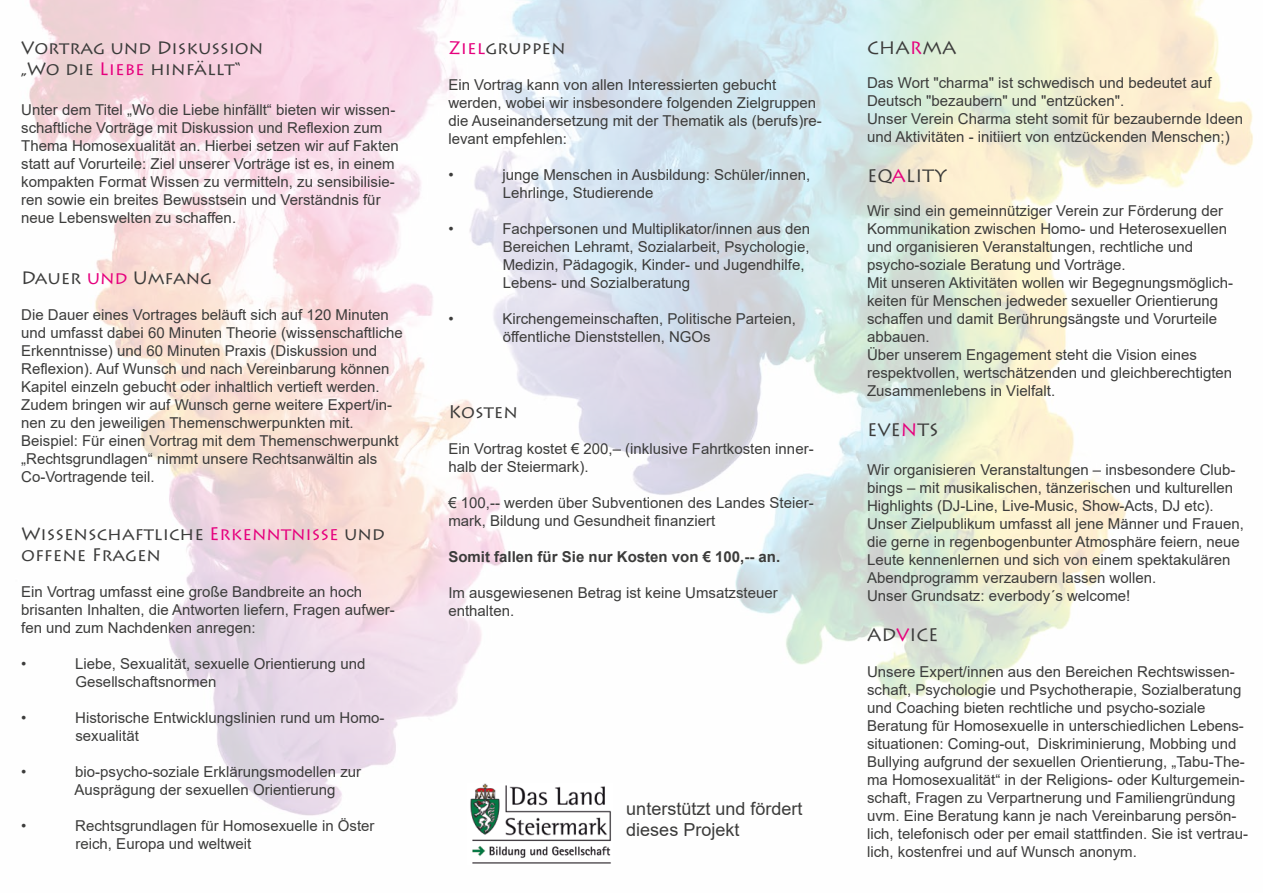
<style>
.page{position:relative;width:1263px;height:893px;background:#fff}
.page>*{position:absolute;margin:0;border:0;box-sizing:border-box;transform-origin:0 0}
.t1{font:18px/21.6px "Lithos Pro";color:#3c3c3b}
.t2{font:18px/21.6px "Arial";color:#3c3c3b}
.t3{font:15px/18px "Arial";color:#3c3c3b}
.t4{font:700 15px "Arial";color:#3c3c3b}
.s1{color:#e6007d}
</style>
<div class="page">
<img style="left:29px;top:0;width:1224px;height:816px">
<img style="left:468px;top:784px;width:144px;height:80px">
<p class="t1" style="left:21px;top:37px;width:243px">Vortrag und Diskussion „Wo die <span class="s1">Liebe</span> hinfällt“</p>
<p class="t3" style="left:21px;top:100px;width:379px">Unter dem Titel „Wo die Liebe hinfällt“ bieten wir wissen&shy;schaftliche Vorträge mit Diskussion und Reflexion zum Thema Homosexualität an. Hierbei setzen wir auf Fakten statt auf Vorurteile: Ziel unserer Vorträge ist es, in einem kompakten Format Wissen zu vermitteln, zu sensibilisie&shy;ren sowie ein breites Bewusstsein und Verständnis für neue Lebenswelten zu schaffen.</p>
<p class="t1" style="left:21px;top:267px;width:192px">Dauer <span class="s1">und</span> Umfang</p>
<p class="t3" style="left:21px;top:306px;width:383px">Die Dauer eines Vortrages beläuft sich auf 120 Minuten und umfasst dabei 60 Minuten Theorie (wissenschaftliche Erkenntnisse) und 60 Minuten Praxis (Diskussion und Reflexion). Auf Wunsch und nach Vereinbarung können Kapitel einzeln gebucht oder inhaltlich vertieft werden.<br>Zudem bringen wir auf Wunsch gerne weitere Expert/in&shy;nen zu den jeweiligen Themenschwerpunkten mit.<br>Beispiel: Für einen Vortrag mit dem Themenschwerpunkt „Rechtsgrundlagen“ nimmt unsere Rechtsanwältin als Co-Vortragende teil.</p>
<p class="t1" style="left:21px;top:523px;width:365px">Wissenschaftliche <span class="s1">Erkenntnisse</span> und offene Fragen</p>
<p class="t3" style="left:21px;top:583px;width:375px">Ein Vortrag umfasst eine große Bandbreite an hoch brisanten Inhalten, die Antworten liefern, Fragen aufwer&shy;fen und zum Nachdenken anregen:</p>
<p class="t3" style="left:21px;top:655px;width:7px">•</p>
<p class="t3" style="left:75px;top:655px;width:292px">Liebe, Sexualität, sexuelle Orientierung und<br>Gesellschaftsnormen</p>
<p class="t3" style="left:21px;top:709px;width:7px">•</p>
<p class="t3" style="left:75px;top:709px;width:311px">Historische Entwicklungslinien rund um Homo&shy;sexualität</p>
<p class="t3" style="left:21px;top:763px;width:7px">•</p>
<p class="t3" style="left:75px;top:763px;width:288px">bio-psycho-soziale Erklärungsmodellen zur<br>Ausprägung der sexuellen Orientierung</p>
<p class="t3" style="left:21px;top:817px;width:7px">•</p>
<p class="t3" style="left:75px;top:817px;width:301px">Rechtsgrundlagen für Homosexuelle in Öster reich, Europa und weltweit</p>
<p class="t1" style="left:448px;top:37px;width:119px"><span class="s1">Ziel</span>gruppen</p>
<p class="t3" style="left:448px;top:76px;width:375px">Ein Vortrag kann von allen Interessierten gebucht werden, wobei wir insbesondere folgenden Zielgruppen die Auseinandersetzung mit der Thematik als (berufs)re&shy;levant empfehlen:</p>
<p class="t3" style="left:448px;top:166px;width:7px">•</p>
<p class="t3" style="left:502px;top:166px;width:309px">junge Menschen in Ausbildung: Schüler/innen,<br>Lehrlinge, Studierende</p>
<p class="t3" style="left:448px;top:220px;width:7px">•</p>
<p class="t3" style="left:502px;top:220px;width:309px">Fachpersonen und Multiplikator/innen aus den Bereichen Lehramt, Sozialarbeit, Psychologie, Medizin, Pädagogik, Kinder- und Jugendhilfe, Lebens- und Sozialberatung</p>
<p class="t3" style="left:448px;top:310px;width:7px">•</p>
<p class="t3" style="left:502px;top:310px;width:295px">Kirchengemeinschaften, Politische Parteien, öffentliche Dienststellen, NGOs</p>
<p class="t1" style="left:448px;top:401px;width:71px">Kosten</p>
<p class="t3" style="left:448px;top:439px;width:367px">Ein Vortrag kostet € 200,– (inklusive Fahrtkosten inner&shy;halb der Steiermark).</p>
<p class="t3" style="left:448px;top:493px;width:367px">€ 100,-- werden über Subventionen des Landes Steier&shy;mark, Bildung und Gesundheit finanziert</p>
<p class="t4" style="left:448px;top:546px;width:333px">Somit fallen für Sie nur Kosten von € 100,-- an.</p>
<p class="t3" style="left:448px;top:583px;width:331px">Im ausgewiesenen Betrag ist keine Umsatzsteuer enthalten.</p>
<p class="t2" style="left:626px;top:797px;width:178px">unterstützt und fördert dieses Projekt</p>
<p class="t1" style="left:867px;top:37px;width:91px">CHA<span class="s1">R</span>MA</p>
<p class="t3" style="left:867px;top:74px;width:378px">Das Wort "charma" ist schwedisch und bedeutet auf Deutsch "bezaubern" und "entzücken".<br>Unser Verein Charma steht somit für bezaubernde Ideen und Aktivitäten - initiiert von entzückenden Menschen;)</p>
<p class="t1" style="left:867px;top:165px;width:81px">EQ<span class="s1">A</span>LITY</p>
<p class="t3" style="left:867px;top:202px;width:368px">Wir sind ein gemeinnütziger Verein zur Förderung der Kommunikation zwischen Homo- und Heterosexuellen und organisieren Veranstaltungen, rechtliche und psycho-soziale Beratung und Vorträge.<br>Mit unseren Aktivitäten wollen wir Begegnungsmöglich&shy;keiten für Menschen jedweder sexueller Orientierung schaffen und damit Berührungsängste und Vorurteile abbauen.<br>Über unserem Engagement steht die Vision eines respektvollen, wertschätzenden und gleichberechtigten Zusammenlebens in Vielfalt.</p>
<p class="t1" style="left:867px;top:419px;width:73px">EVE<span class="s1">N</span>TS</p>
<p class="t3" style="left:867px;top:461px;width:378px">Wir organisieren Veranstaltungen – insbesondere Club&shy;bings – mit musikalischen, tänzerischen und kulturellen Highlights (DJ-Line, Live-Music, Show-Acts, DJ etc).<br>Unser Zielpublikum umfasst all jene Männer und Frauen, die gerne in regenbogenbunter Atmosphäre feiern, neue Leute kennenlernen und sich von einem spektakulären Abendprogramm verzaubern lassen wollen.<br>Unser Grundsatz: everbody´s welcome!</p>
<p class="t1" style="left:867px;top:624px;width:73px">AD<span class="s1">V</span>ICE</p>
<p class="t3" style="left:867px;top:663px;width:383px">Unsere Expert/innen aus den Bereichen Rechtswissen&shy;schaft, Psychologie und Psychotherapie, Sozialberatung und Coaching bieten rechtliche und psycho-soziale Beratung für Homosexuelle in unterschiedlichen Lebens&shy;situationen: Coming-out, Diskriminierung, Mobbing und Bullying aufgrund der sexuellen Orientierung, „Tabu-The&shy;ma Homosexualität“ in der Religions- oder Kulturgemein&shy;schaft, Fragen zu Verpartnerung und Familiengründung uvm. Eine Beratung kann je nach Vereinbarung persön&shy;lich, telefonisch oder per email stattfinden. Sie ist vertrau&shy;lich, kostenfrei und auf Wunsch anonym.</p>
</div>
